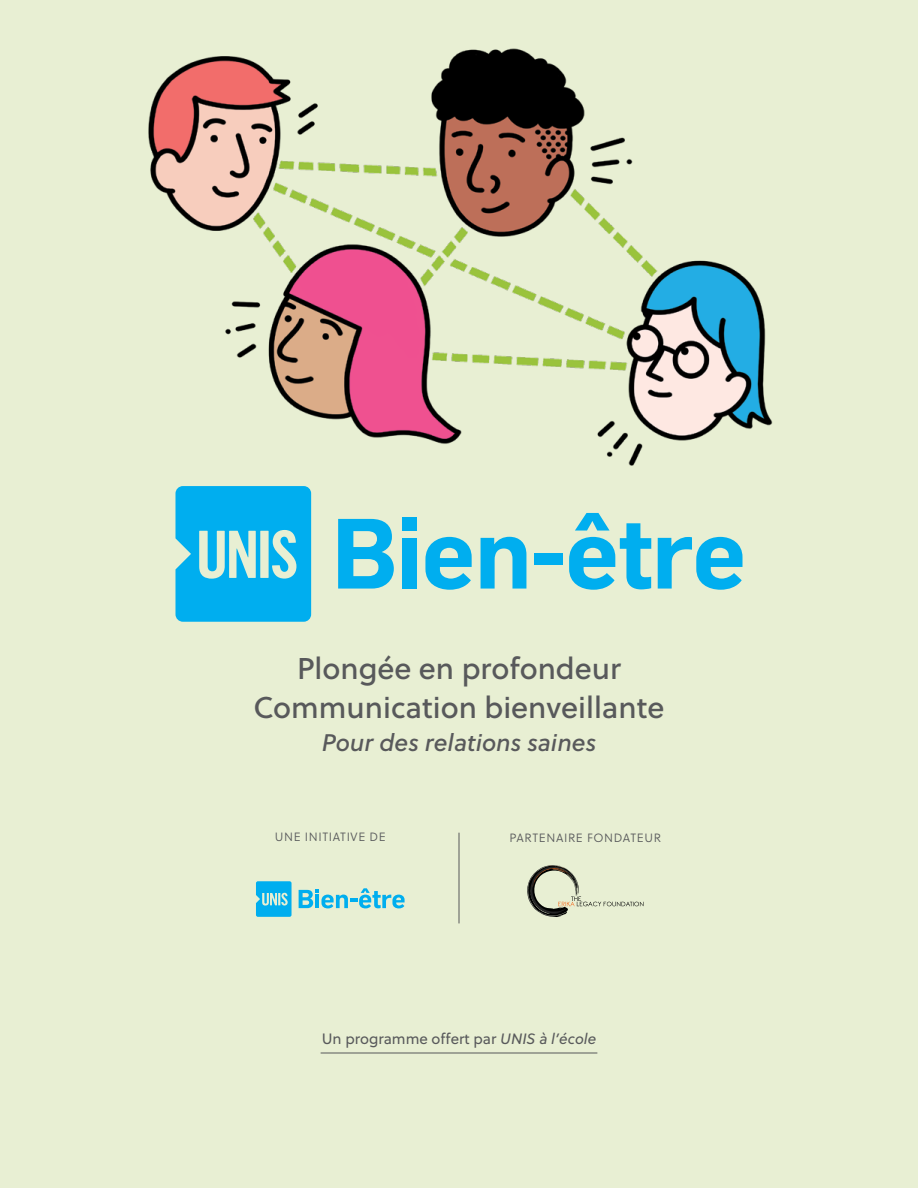
<style>
.page{position:relative;width:918px;height:1188px;background:#e8efd3}
.page>*{position:absolute;margin:0;border:0;box-sizing:border-box;transform-origin:0 0}
.t1{font:30px/39px "Soleil Bk";color:#58595b;text-align:center}
.t2{font:italic 24px "Soleil Bk";color:#58595b}
.t3{font:15px "Soleil";color:#58595b}
.t4{font:12px "Soleil Lt";letter-spacing:.05em;color:#58595b}
.s1{font-style:italic}
</style>
<div class="page">
<img style="left:148px;top:48px;width:625px;height:458px">
<hr style="left:321px;top:1053px;width:276px;height:1px;background:#58595b">
<svg style="left:527px;top:865px;width:116px;height:52px"></svg>
<hr style="left:459px;top:833px;width:1px;height:90px;background:#58595b">
<svg style="left:175px;top:486px;width:136px;height:136px;background:#2bbae9"></svg>
<svg style="left:338px;top:519px;width:56px;height:70px"></svg>
<div style="left:403px;top:538px;width:14px;height:51px;background:#00aeef"></div>
<div style="left:403px;top:517px;width:14px;height:14px;background:#00aeef"></div>
<svg style="left:425px;top:537px;width:47px;height:53px"></svg>
<svg style="left:481px;top:537px;width:45px;height:52px"></svg>
<div style="left:534px;top:554px;width:29px;height:11px;background:#00aeef"></div>
<svg style="left:569px;top:513px;width:82px;height:77px"></svg>
<svg style="left:658px;top:537px;width:84px;height:53px"></svg>
<svg style="left:256px;top:881px;width:36px;height:36px"></svg>
<svg style="left:299px;top:888px;width:106px;height:20px"></svg>
<p class="t1" style="left:254px;top:648px;width:412px">Plongée en profondeur<br>Communication bienveillante</p>
<p class="t2" style="left:322px;top:725px;width:276px">Pour des relations saines</p>
<p class="t4" style="left:275px;top:828px;width:112px">UNE INITIATIVE DE</p>
<p class="t4" style="left:510px;top:829px;width:153px">PARTENAIRE FONDATEUR</p>
<p class="t3" style="left:322px;top:1028px;width:276px">Un programme offert par <span class="s1">UNIS à l’école</span></p>
</div>
